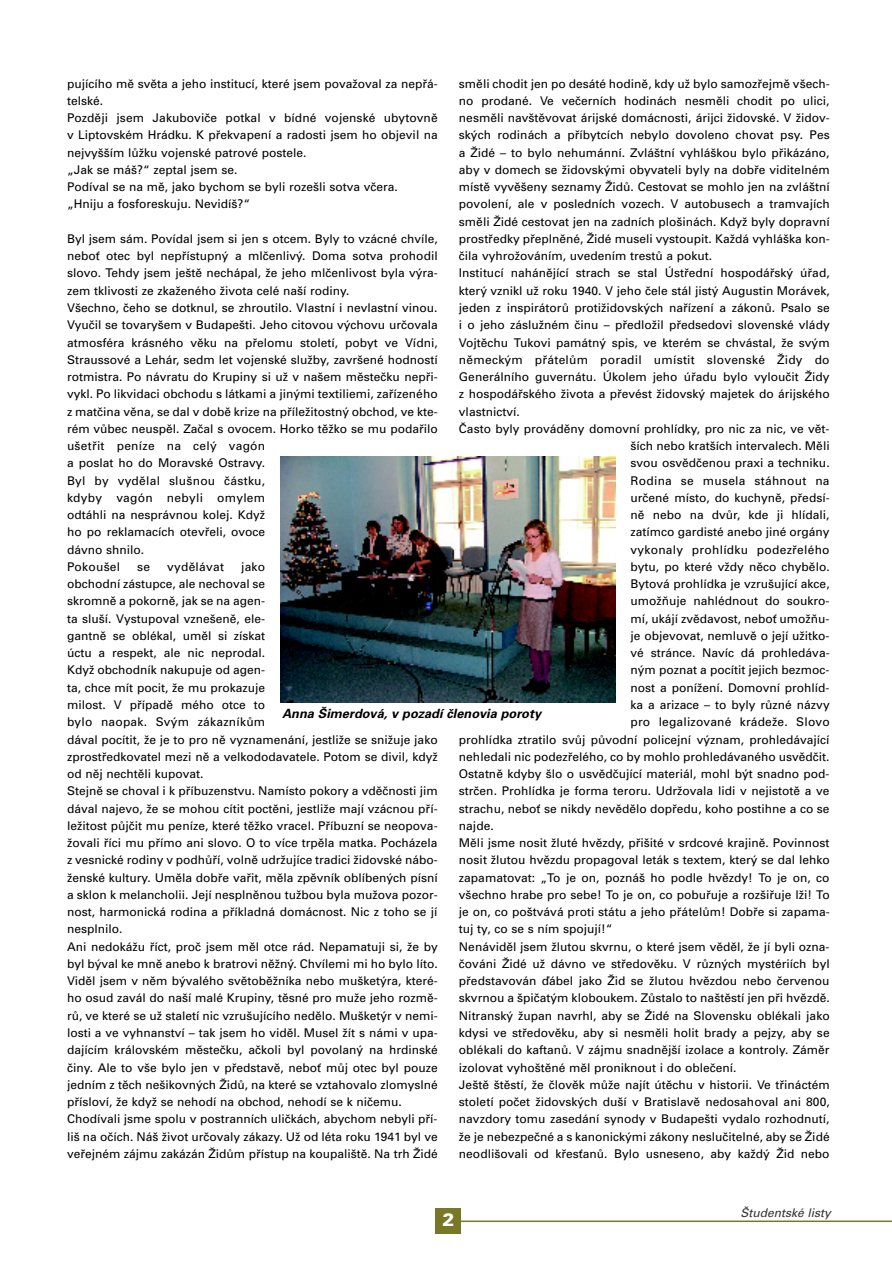
<style>
.page{position:relative;width:892px;height:1263px;background:#fff}
.page>*{position:absolute;margin:0;border:0;box-sizing:border-box;transform-origin:0 0}
.t1{font:900 18px "Univers CE";color:#fff}
.t2{font:italic 700 12.75px "Univers CE";color:#000}
.t3{font:12px/17.2px "Univers CE";color:#000}
.t4{font:12px "Univers CE";letter-spacing:.02em;color:#000}
.t5{font:italic 12px "Univers CE";color:#333}
</style>
<div class="page">
<svg style="left:280px;top:456px;width:611px;height:778px"></svg>
<p class="t3" style="left:67px;top:76px;width:372px">pujícího mě světa a jeho institucí, které jsem považoval za nepřá&shy;telské.<br>Později jsem Jakuboviče potkal v bídné vojenské ubytovně v Liptovském Hrádku. K překvapení a radosti jsem ho objevil na nejvyšším lůžku vojenské patrové postele.<br>„Jak se máš?“ zeptal jsem se.<br>Podíval se na mě, jako bychom se byli rozešli sotva včera.<br>„Hniju a fosforeskuju. Nevidíš?“</p>
<p class="t3" style="left:67px;top:231px;width:372px">Byl jsem sám. Povídal jsem si jen s otcem. Byly to vzácné chvíle, neboť otec byl nepřístupný a mlčenlivý. Doma sotva prohodil slovo. Tehdy jsem ještě nechápal, že jeho mlčenlivost byla výra&shy;zem tklivosti ze zkaženého života celé naší rodiny.<br>Všechno, čeho se dotknul, se zhroutilo. Vlastní i nevlastní vinou.<br>Vyučil se tovaryšem v Budapešti. Jeho citovou výchovu určovala atmosféra krásného věku na přelomu století, pobyt ve Vídni, Straussové a Lehár, sedm let vojenské služby, završené hodností rotmistra. Po návratu do Krupiny si už v našem městečku nepři&shy;vykl. Po likvidaci obchodu s látkami a jinými textiliemi, zařízeného z matčina věna, se dal v době krize na příležitostný obchod, ve kte&shy;rém vůbec neuspěl. Začal s ovocem. Horko těžko se mu podařilo ušetřit peníze na celý vagón<br>a poslat ho do Moravské Ostravy.<br>Byl by vydělal slušnou částku,<br>kdyby vagón nebyli omylem<br>odtáhli na nesprávnou kolej. Když<br>ho po reklamacích otevřeli, ovoce<br>dávno shnilo.<br>Pokoušel</p>
<p class="t3" style="left:459px;top:76px;width:372px">směli chodit jen po desáté hodině, kdy už bylo samozřejmě všech-</p>
<p class="t3" style="left:459px;top:93px;width:372px">no prodané. Ve večerních hodinách nesměli chodit po ulici,</p>
<p class="t3" style="left:459px;top:110px;width:372px">nesměli navštěvovat árijské domácnosti, árijci židovské. V židov-</p>
<p class="t3" style="left:459px;top:127px;width:372px">ských rodinách a příbytcích nebylo dovoleno chovat psy. Pes</p>
<p class="t3" style="left:459px;top:145px;width:372px">a Židé – to bylo nehumánní. Zvláštní vyhláškou bylo přikázáno,</p>
<p class="t3" style="left:459px;top:162px;width:372px">aby v domech se židovskými obyvateli byly na dobře viditelném</p>
<p class="t3" style="left:459px;top:179px;width:372px">místě vyvěšeny seznamy Židů. Cestovat se mohlo jen na zvláštní</p>
<p class="t3" style="left:459px;top:196px;width:372px">povolení, ale v posledních vozech. V autobusech a tramvajích</p>
<p class="t3" style="left:459px;top:214px;width:372px">směli Židé cestovat jen na zadních plošinách. Když byly dopravní</p>
<p class="t3" style="left:459px;top:231px;width:372px">prostředky přeplněné, Židé museli vystoupit. Každá vyhláška kon-</p>
<p class="t3" style="left:459px;top:248px;width:254px">čila vyhrožováním, uvedením trestů a pokut.</p>
<p class="t3" style="left:459px;top:265px;width:372px">Institucí nahánějící strach se stal Ústřední hospodářský úřad,</p>
<p class="t3" style="left:459px;top:283px;width:372px">který vznikl už roku 1940. V jeho čele stál jistý Augustin Morávek,</p>
<p class="t3" style="left:459px;top:300px;width:372px">jeden z inspirátorů protižidovských nařízení a zákonů. Psalo se</p>
<p class="t3" style="left:459px;top:317px;width:372px">i o jeho záslužném činu – předložil předsedovi slovenské vlády</p>
<p class="t3" style="left:459px;top:334px;width:372px">Vojtěchu Tukovi památný spis, ve kterém se chvástal, že svým</p>
<p class="t4" style="left:459px;top:355px;width:372px">německým přátelům poradil umístit slovenské Židy do</p>
<p class="t3" style="left:459px;top:369px;width:372px">Generálního guvernátu. Úkolem jeho úřadu bylo vyloučit Židy</p>
<p class="t3" style="left:459px;top:386px;width:372px">z hospodářského života a převést židovský majetek do árijského</p>
<p class="t3" style="left:459px;top:403px;width:62px">vlastnictví.</p>
<p class="t3" style="left:459px;top:421px;width:372px">Často byly prováděny domovní prohlídky, pro nic za nic, ve vět-</p>
<p class="t3" style="left:630px;top:438px;width:200px">ších nebo kratších intervalech. Měli</p>
<p class="t3" style="left:630px;top:455px;width:200px">svou osvědčenou praxi a techniku.</p>
<p class="t4" style="left:630px;top:476px;width:200px">Rodina se musela stáhnout na</p>
<p class="t3" style="left:630px;top:490px;width:200px">určené místo, do kuchyně, předsí-</p>
<p class="t3" style="left:630px;top:507px;width:200px">ně nebo na dvůr, kde ji hlídali,</p>
<p class="t3" style="left:630px;top:524px;width:200px">zatímco gardisté anebo jiné orgány</p>
<p class="t4" style="left:630px;top:545px;width:200px">vykonaly prohlídku podezřelého</p>
<p class="t3" style="left:630px;top:559px;width:200px">bytu, po které vždy něco chybělo.</p>
<p class="t3" style="left:630px;top:576px;width:200px">Bytová prohlídka je vzrušující akce,</p>
<p class="t3" style="left:630px;top:593px;width:200px">umožňuje nahlédnout do soukro-</p>
<p class="t3" style="left:630px;top:610px;width:200px">mí, ukájí zvědavost, neboť umožňu-</p>
<p class="t3" style="left:630px;top:628px;width:200px">je objevovat, nemluvě o její užitko-</p>
<p class="t3" style="left:630px;top:645px;width:200px">vé stránce. Navíc dá prohledáva-</p>
<p class="t3" style="left:630px;top:662px;width:200px">ným poznat a pocítit jejich bezmoc-</p>
<p class="t3" style="left:630px;top:679px;width:200px">nost a ponížení. Domovní prohlíd-</p>
<p class="t3" style="left:630px;top:697px;width:200px">ka a arizace – to byly různé názvy</p>
<p class="t3" style="left:630px;top:714px;width:200px">pro legalizované krádeže. Slovo</p>
<p class="t3" style="left:459px;top:731px;width:372px">prohlídka ztratilo svůj původní policejní význam, prohledávající</p>
<p class="t3" style="left:459px;top:748px;width:372px">nehledali nic podezřelého, co by mohlo prohledávaného usvědčit.</p>
<p class="t3" style="left:459px;top:766px;width:372px">Ostatně kdyby šlo o usvědčující materiál, mohl být snadno pod-</p>
<p class="t3" style="left:459px;top:783px;width:372px">strčen. Prohlídka je forma teroru. Udržovala lidi v nejistotě a ve</p>
<p class="t3" style="left:459px;top:800px;width:372px">strachu, neboť se nikdy nevědělo dopředu, koho postihne a co se</p>
<p class="t3" style="left:459px;top:817px;width:36px">najde.</p>
<p class="t3" style="left:459px;top:835px;width:372px">Měli jsme nosit žluté hvězdy, přišité v srdcové krajině. Povinnost</p>
<p class="t3" style="left:459px;top:852px;width:372px">nosit žlutou hvězdu propagoval leták s textem, který se dal lehko</p>
<p class="t3" style="left:459px;top:869px;width:372px">zapamatovat: „To je on, poznáš ho podle hvězdy! To je on, co</p>
<p class="t3" style="left:459px;top:886px;width:372px">všechno hrabe pro sebe! To je on, co pobuřuje a rozšiřuje lži! To</p>
<p class="t3" style="left:459px;top:904px;width:372px">je on, co poštvává proti státu a jeho přátelům! Dobře si zapama-</p>
<p class="t3" style="left:459px;top:921px;width:155px">tuj ty, co se s ním spojují!“</p>
<p class="t3" style="left:459px;top:938px;width:372px">Nenáviděl jsem žlutou skvrnu, o které jsem věděl, že jí byli ozna-</p>
<p class="t3" style="left:459px;top:955px;width:372px">čováni Židé už dávno ve středověku. V různých mystériích byl</p>
<p class="t3" style="left:459px;top:973px;width:372px">představován ďábel jako Žid se žlutou hvězdou nebo červenou</p>
<p class="t3" style="left:459px;top:990px;width:372px">skvrnou a špičatým kloboukem. Zůstalo to naštěstí jen při hvězdě.</p>
<p class="t3" style="left:459px;top:1007px;width:372px">Nitranský župan navrhl, aby se Židé na Slovensku oblékali jako</p>
<p class="t3" style="left:459px;top:1024px;width:372px">kdysi ve středověku, aby si nesměli holit brady a pejzy, aby se</p>
<p class="t3" style="left:459px;top:1042px;width:372px">oblékali do kaftanů. V zájmu snadnější izolace a kontroly. Záměr</p>
<p class="t3" style="left:459px;top:1059px;width:279px">izolovat vyhoštěné měl proniknout i do oblečení.</p>
<p class="t3" style="left:459px;top:1076px;width:372px">Ještě štěstí, že člověk může najít útěchu v historii. Ve třináctém</p>
<p class="t3" style="left:459px;top:1093px;width:372px">století počet židovských duší v Bratislavě nedosahoval ani 800,</p>
<p class="t3" style="left:459px;top:1111px;width:372px">navzdory tomu zasedání synody v Budapešti vydalo rozhodnutí,</p>
<p class="t3" style="left:459px;top:1128px;width:372px">že je nebezpečné a s kanonickými zákony neslučitelné, aby se Židé</p>
<p class="t3" style="left:459px;top:1145px;width:372px">neodlišovali od křesťanů. Bylo usneseno, aby každý Žid nebo</p>
<p class="t3" style="left:67px;top:559px;width:372px;text-indent:174px">jako<br>obchodní zástupce, ale nechoval se<br>skromně a pokorně, jak se na agen-<br>ta sluší. Vystupoval vznešeně, ele-<br>gantně se oblékal, uměl si získat<br>úctu a respekt, ale nic neprodal.<br>Když obchodník nakupuje od agen-<br>ta, chce mít pocit, že mu prokazuje<br>milost. V případě mého otce to<br>bylo naopak. Svým zákazníkům<br>dával pocítit, že je to pro ně vyznamenání, jestliže se snižuje jako zprostředkovatel mezi ně a velkododavatele. Potom se divil, když od něj nechtěli kupovat.<br>Stejně se choval i k příbuzenstvu. Namísto pokory a vděčnosti jim dával najevo, že se mohou cítit poctěni, jestliže mají vzácnou pří&shy;ležitost půjčit mu peníze, které těžko vracel. Příbuzní se neopova&shy;žovali říci mu přímo ani slovo. O to více trpěla matka. Pocházela z vesnické rodiny v podhůří, volně udržujíce tradici židovské nábo&shy;ženské kultury. Uměla dobře vařit, měla zpěvník oblíbených písní a sklon k melancholii. Její nesplněnou tužbou byla mužova pozor&shy;nost, harmonická rodina a příkladná domácnost. Nic z toho se jí nesplnilo.<br>Ani nedokážu říct, proč jsem měl otce rád. Nepamatuji si, že by byl býval ke mně anebo k bratrovi něžný. Chvílemi mi ho bylo líto.<br>Viděl jsem v něm bývalého světoběžníka nebo mušketýra, které&shy;ho osud zavál do naší malé Krupiny, těsné pro muže jeho rozmě&shy;rů, ve které se už staletí nic vzrušujícího nedělo. Mušketýr v nemi&shy;losti a ve vyhnanství – tak jsem ho viděl. Musel žít s námi v upa&shy;dajícím královském městečku, ačkoli byl povolaný na hrdinské činy. Ale to vše bylo jen v představě, neboť můj otec byl pouze jedním z těch nešikovných Židů, na které se vztahovalo zlomyslné přísloví, že když se nehodí na obchod, nehodí se k ničemu.<br>Chodívali jsme spolu v postranních uličkách, abychom nebyli pří&shy;liš na očích. Náš život určovaly zákazy. Už od léta roku 1941 byl ve veřejném zájmu zakázán Židům přístup na koupaliště. Na trh Židé</p>
<p class="t3" style="left:137px;top:559px;width:14px">se</p>
<p class="t4" style="left:167px;top:562px;width:58px">vydělávat</p>
<p class="t2" style="left:282px;top:708px;width:263px">Anna Šimerdová, v pozadí členovia poroty</p>
<h1 class="t1" style="left:442px;top:1212px;width:14px">2</h1>
<p class="t5" style="left:740px;top:1207px;width:94px">Študentské listy</p>
</div>
